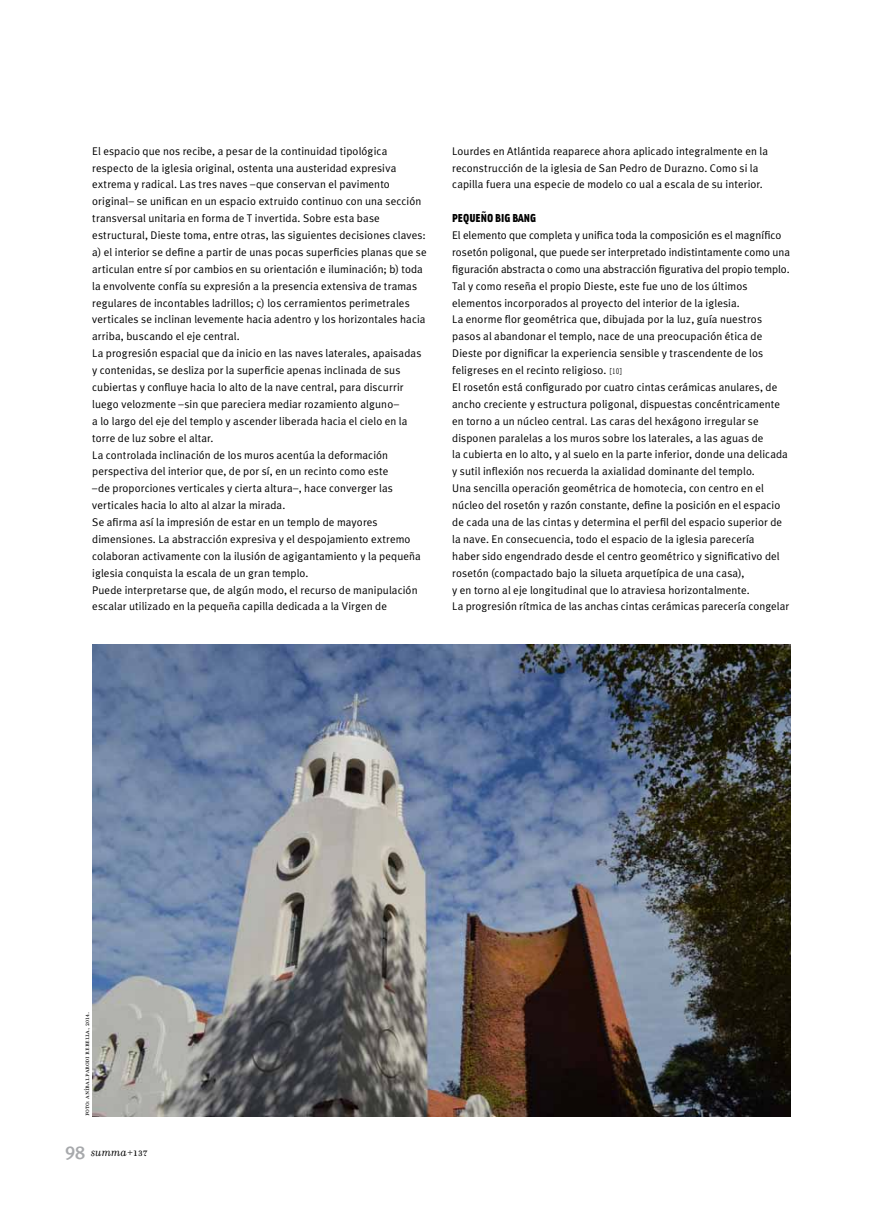
<style>
.page{position:relative;width:869px;height:1205px;background:#fff}
.page>*{position:absolute;margin:0;border:0;box-sizing:border-box;transform-origin:0 0}
.t1{font:italic 13.12px "Filosofia";color:#000}
.t2{font:11.62px "Solex Black Lining";color:#000}
.t3{font:11.12px/16.9px "Meta Plus Normal";letter-spacing:.01em;color:#000}
.t4{font:8.12px "Filosofia Small Caps";color:#000}
.s1{font-family:"Solex Regular Lining";font-size:8.12px}
.s2{font-family:"Meta Plus Medium Caps";font-style:normal;font-size:18.75px;color:#a7a9ac}
.s3{font-style:normal}
.s4{font-family:"Filosofia Small Caps";font-style:normal}
</style>
<div class="page">
<img style="left:92px;top:644px;width:698px;height:473px">
<p class="t3" style="left:92px;top:142px;width:336px">El espacio que nos recibe, a pesar de la continuidad tipológica respecto de la iglesia original, ostenta una austeridad expresiva extrema y radical. Las tres naves –que conservan el pavimento original– se unifican en un espacio extruido continuo con una sección transversal unitaria en forma de T invertida. Sobre esta base estructural, Dieste toma, entre otras, las siguientes decisiones claves: a) el interior se define a partir de unas pocas superficies planas que se articulan entre sí por cambios en su orientación e iluminación; b) toda la envolvente confía su expresión a la presencia extensiva de tramas regulares de incontables ladrillos; c) los cerramientos perimetrales verticales se inclinan levemente hacia adentro y los horizontales hacia arriba, buscando el eje central.<br>La progresión espacial que da inicio en las naves laterales, apaisadas y contenidas, se desliza por la superficie apenas inclinada de sus cubiertas y confluye hacia lo alto de la nave central, para discurrir luego velozmente –sin que pareciera mediar rozamiento alguno–<br>a lo largo del eje del templo y ascender liberada hacia el cielo en la torre de luz sobre el altar.<br>La controlada inclinación de los muros acentúa la deformación perspectiva del interior que, de por sí, en un recinto como este<br>–de proporciones verticales y cierta altura–, hace converger las verticales hacia lo alto al alzar la mirada.<br>Se afirma así la impresión de estar en un templo de mayores dimensiones. La abstracción expresiva y el despojamiento extremo colaboran activamente con la ilusión de agigantamiento y la pequeña iglesia conquista la escala de un gran templo.<br>Puede interpretarse que, de algún modo, el recurso de manipulación escalar utilizado en la pequeña capilla dedicada a la Virgen de</p>
<p class="t3" style="left:452px;top:142px;width:317px">Lourdes en Atlántida reaparece ahora aplicado integralmente en la reconstrucción de la iglesia de San Pedro de Durazno. Como si la capilla fuera una especie de modelo co ual a escala de su interior.</p>
<p class="t2" style="left:452px;top:210px;width:85px">PEQUEÑO BIG BANG</p>
<p class="t3" style="left:452px;top:227px;width:339px">El elemento que completa y unifica toda la composición es el magnífico rosetón poligonal, que puede ser interpretado indistintamente como una figuración abstracta o como una abstracción figurativa del propio templo.<br>Tal y como reseña el propio Dieste, este fue uno de los últimos elementos incorporados al proyecto del interior de la iglesia.<br>La enorme flor geométrica que, dibujada por la luz, guía nuestros pasos al abandonar el templo, nace de una preocupación ética de Dieste por dignificar la experiencia sensible y trascendente de los feligreses en el recinto religioso. <span class="s1">[10]<br></span>El rosetón está configurado por cuatro cintas cerámicas anulares, de ancho creciente y estructura poligonal, dispuestas concéntricamente en torno a un núcleo central. Las caras del hexágono irregular se disponen paralelas a los muros sobre los laterales, a las aguas de<br>la cubierta en lo alto, y al suelo en la parte inferior, donde una delicada y sutil inflexión nos recuerda la axialidad dominante del templo.<br>Una sencilla operación geométrica de homotecia, con centro en el núcleo del rosetón y razón constante, define la posición en el espacio de cada una de las cintas y determina el perfil del espacio superior de la nave. En consecuencia, todo el espacio de la iglesia parecería<br>haber sido engendrado desde el centro geométrico y significativo del rosetón (compactado bajo la silueta arquetípica de una casa),<br>y en torno al eje longitudinal que lo atraviesa horizontalmente.<br>La progresión rítmica de las anchas cintas cerámicas parecería congelar</p>
<p class="t4" style="left:82px;top:1116px;width:106px;rotate:-90deg">foto: aníbal parodi rebella, 2014.</p>
<p class="t1" style="left:65px;top:1144px;width:84px"><span class="s2">98</span> summa<span class="s3">+</span><span class="s4">137</span></p>
</div>
